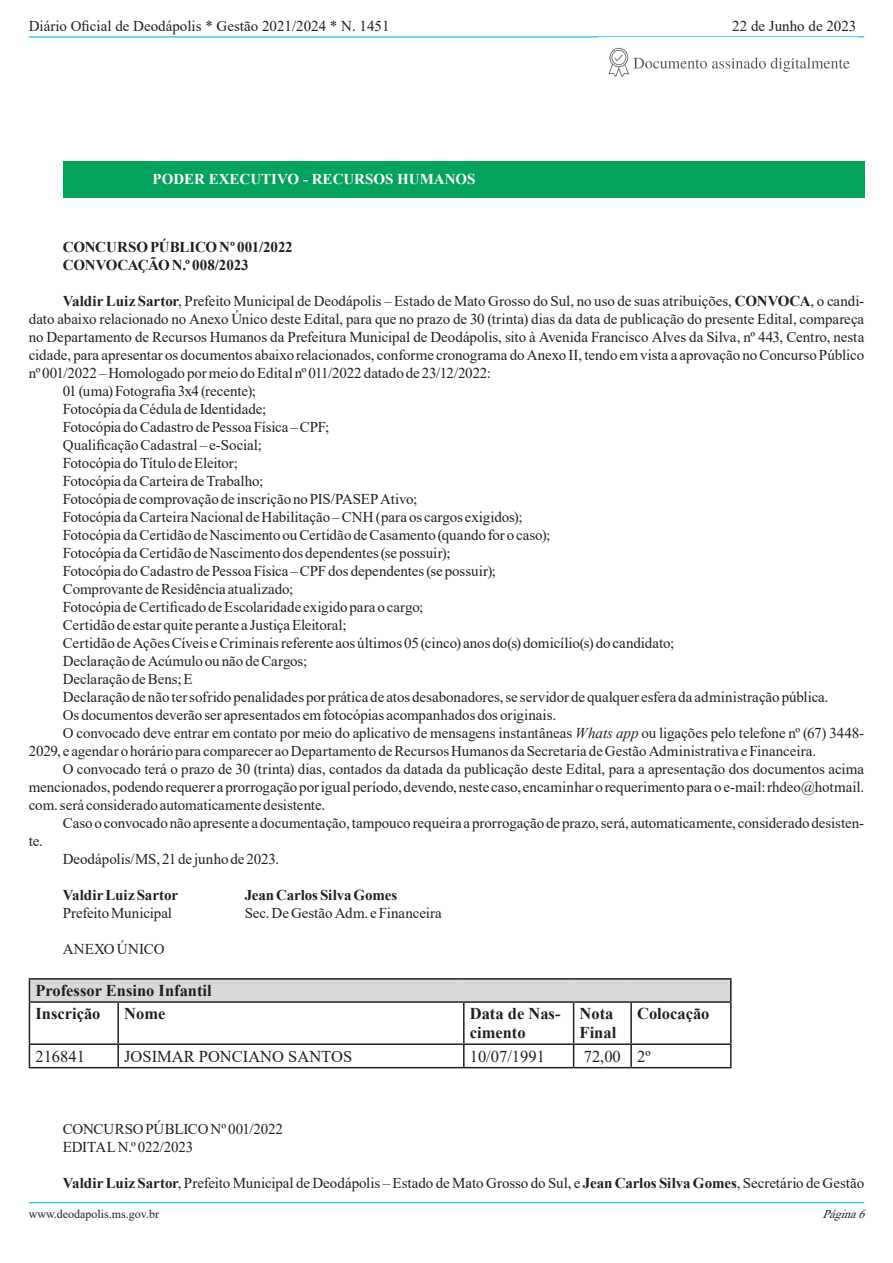
<style>
.page{position:relative;width:893px;height:1263px;background:#fff}
.page>*{position:absolute;margin:0;border:0;box-sizing:border-box;transform-origin:0 0}
.t1{font:700 16.5px/19px "Times New Roman";color:#231f20}
.t2{font:16.5px "Times New Roman";color:#231f20}
.Estilo_MPE_4{font:15px/18px "Times New Roman";letter-spacing:-.005em;color:#231f20;text-align:justify}
.Estilo_MPE_4-2{font:700 15px "Times New Roman";letter-spacing:-.005em;color:#231f20}
.t3{font:700 15px "Times New Roman";color:#fff}
.t4{font:12px "Times New Roman";color:#231f20}
.t5{font:italic 12px "Times New Roman";color:#231f20}
.s1{font-weight:700}
.s2{font-style:italic}
</style>
<div class="page">
<hr style="left:29px;top:36px;width:835px;height:2px;background:#49c9f4">
<hr style="left:29px;top:1202px;width:835px;height:1px;background:#49c9f4">
<img style="left:608px;top:47px;width:242px;height:30px">
<div style="left:63px;top:161px;width:801px;height:37px;background:#03a35b"></div>
<div style="left:29px;top:979px;width:702px;height:23px;background:#d9d9d9"></div>
<hr style="left:29px;top:978px;width:89px;height:2px;background:#231f20">
<svg style="left:29px;top:979px;width:1px;height:22px"></svg>
<hr style="left:118px;top:978px;width:346px;height:2px;background:#231f20">
<hr style="left:464px;top:978px;width:110px;height:2px;background:#231f20">
<hr style="left:574px;top:978px;width:57px;height:2px;background:#231f20">
<hr style="left:631px;top:978px;width:101px;height:2px;background:#231f20">
<hr style="left:730px;top:979px;width:2px;height:22px;background:#231f20">
<hr style="left:29px;top:1001px;width:89px;height:2px;background:#231f20">
<hr style="left:29px;top:1003px;width:1px;height:40px;background:#231f20">
<hr style="left:118px;top:1001px;width:346px;height:2px;background:#231f20">
<hr style="left:117px;top:1003px;width:2px;height:40px;background:#231f20">
<hr style="left:464px;top:1001px;width:110px;height:2px;background:#231f20">
<hr style="left:463px;top:1003px;width:2px;height:40px;background:#231f20">
<hr style="left:574px;top:1001px;width:57px;height:2px;background:#231f20">
<hr style="left:573px;top:1003px;width:1px;height:40px;background:#231f20">
<hr style="left:631px;top:1001px;width:101px;height:2px;background:#231f20">
<hr style="left:630px;top:1003px;width:2px;height:40px;background:#231f20">
<hr style="left:730px;top:1003px;width:2px;height:40px;background:#231f20">
<hr style="left:29px;top:1043px;width:89px;height:2px;background:#231f20">
<svg style="left:29px;top:1045px;width:1px;height:22px"></svg>
<hr style="left:118px;top:1043px;width:346px;height:2px;background:#231f20">
<hr style="left:117px;top:1045px;width:2px;height:22px;background:#231f20">
<hr style="left:464px;top:1043px;width:110px;height:2px;background:#231f20">
<hr style="left:463px;top:1045px;width:2px;height:22px;background:#231f20">
<hr style="left:574px;top:1043px;width:57px;height:2px;background:#231f20">
<svg style="left:573px;top:1045px;width:1px;height:22px"></svg>
<hr style="left:631px;top:1043px;width:101px;height:2px;background:#231f20">
<hr style="left:630px;top:1045px;width:2px;height:22px;background:#231f20">
<hr style="left:730px;top:1045px;width:2px;height:22px;background:#231f20">
<hr style="left:29px;top:1067px;width:89px;height:1px;background:#231f20">
<hr style="left:118px;top:1067px;width:346px;height:1px;background:#231f20">
<hr style="left:464px;top:1067px;width:110px;height:1px;background:#231f20">
<hr style="left:574px;top:1067px;width:57px;height:1px;background:#231f20">
<hr style="left:631px;top:1067px;width:101px;height:1px;background:#231f20">
<p class="Estilo_MPE_4" style="left:29px;top:17px;width:362px">Diário Oficial de Deodápolis * Gestão 2021/2024 * N. 1451</p>
<p class="t3" style="left:153px;top:169px;width:325px">PODER EXECUTIVO - RECURSOS HUMANOS</p>
<p class="Estilo_MPE_4" style="left:732px;top:17px;width:126px">22 de Junho de 2023</p>
<p class="Estilo_MPE_4-2" style="left:63px;top:236px;width:232px">CONCURSO PÚBLICO Nº 001/2022</p>
<p class="Estilo_MPE_4-2" style="left:63px;top:254px;width:187px">CONVOCAÇÃO N.º 008/2023</p>
<p class="Estilo_MPE_4" style="left:29px;top:292px;width:837px;text-indent:34px"><span class="s1">Valdir Luiz Sartor</span>, Prefeito Municipal de Deodápolis – Estado de Mato Grosso do Sul, no uso de suas atribuições, <span class="s1">CONVOCA</span>, o candi&shy;dato abaixo relacionado no Anexo Único deste Edital, para que no prazo de 30 (trinta) dias da data de publicação do presente Edital, compareça no Departamento de Recursos Humanos da Prefeitura Municipal de Deodápolis, sito à Avenida Francisco Alves da Silva, nº 443, Centro, nesta cidade, para apresentar os documentos abaixo relacionados, conforme cronograma do Anexo II, tendo em vista a aprovação no Concurso Público nº 001/2022 – Homologado por meio do Edital nº 011/2022 datado de 23/12/2022:</p>
<p class="Estilo_MPE_4" style="left:63px;top:382px;width:195px">01 (uma) Fotografia 3x4 (recente);</p>
<p class="Estilo_MPE_4" style="left:63px;top:400px;width:205px">Fotocópia da Cédula de Identidade;</p>
<p class="Estilo_MPE_4" style="left:63px;top:418px;width:268px">Fotocópia do Cadastro de Pessoa Física – CPF;</p>
<p class="Estilo_MPE_4" style="left:63px;top:436px;width:201px">Qualificação Cadastral – e-Social;</p>
<p class="Estilo_MPE_4" style="left:63px;top:454px;width:177px">Fotocópia do Título de Eleitor;</p>
<p class="Estilo_MPE_4" style="left:63px;top:472px;width:202px">Fotocópia da Carteira de Trabalho;</p>
<p class="Estilo_MPE_4" style="left:63px;top:490px;width:356px">Fotocópia de comprovação de inscrição no PIS/PASEP Ativo;</p>
<p class="Estilo_MPE_4" style="left:63px;top:508px;width:461px">Fotocópia da Carteira Nacional de Habilitação – CNH (para os cargos exigidos);</p>
<p class="Estilo_MPE_4" style="left:63px;top:526px;width:489px">Fotocópia da Certidão de Nascimento ou Certidão de Casamento (quando for o caso);</p>
<p class="Estilo_MPE_4" style="left:63px;top:544px;width:389px">Fotocópia da Certidão de Nascimento dos dependentes (se possuir);</p>
<p class="Estilo_MPE_4" style="left:63px;top:562px;width:435px">Fotocópia do Cadastro de Pessoa Física – CPF dos dependentes (se possuir);</p>
<p class="Estilo_MPE_4" style="left:63px;top:580px;width:232px">Comprovante de Residência atualizado;</p>
<p class="Estilo_MPE_4" style="left:63px;top:598px;width:362px">Fotocópia de Certificado de Escolaridade exigido para o cargo;</p>
<p class="Estilo_MPE_4" style="left:63px;top:616px;width:285px">Certidão de estar quite perante a Justiça Eleitoral;</p>
<p class="Estilo_MPE_4" style="left:63px;top:634px;width:613px">Certidão de Ações Cíveis e Criminais referente aos últimos 05 (cinco) anos do(s) domicílio(s) do candidato;</p>
<p class="Estilo_MPE_4" style="left:63px;top:652px;width:246px">Declaração de Acúmulo ou não de Cargos;</p>
<p class="Estilo_MPE_4" style="left:63px;top:670px;width:131px">Declaração de Bens; E</p>
<p class="Estilo_MPE_4" style="left:63px;top:688px;width:767px">Declaração de não ter sofrido penalidades por prática de atos desabonadores, se servidor de qualquer esfera da administração pública.</p>
<p class="Estilo_MPE_4" style="left:63px;top:706px;width:495px">Os documentos deverão ser apresentados em fotocópias acompanhados dos originais.</p>
<p class="Estilo_MPE_4" style="left:29px;top:724px;width:837px;text-indent:34px">O convocado deve entrar em contato por meio do aplicativo de mensagens instantâneas <span class="s2">Whats app</span> ou ligações pelo telefone nº (67) 3448-<br>2029, e agendar o horário para comparecer ao Departamento de Recursos Humanos da Secretaria de Gestão Administrativa e Financeira.</p>
<p class="Estilo_MPE_4" style="left:29px;top:760px;width:837px;text-indent:34px">O convocado terá o prazo de 30 (trinta) dias, contados da datada da publicação deste Edital, para a apresentação dos documentos acima mencionados, podendo requerer a prorrogação por igual período, devendo, neste caso, encaminhar o requerimento para o e-mail: rhdeo@hotmail. com. será considerado automaticamente desistente.</p>
<p class="Estilo_MPE_4" style="left:63px;top:814px;width:803px">Caso o convocado não apresente a documentação, tampouco requeira a prorrogação de prazo, será, automaticamente, considerado desisten-</p>
<p class="Estilo_MPE_4" style="left:29px;top:832px;width:16px">te.</p>
<p class="Estilo_MPE_4" style="left:63px;top:850px;width:218px">Deodápolis/MS, 21 de junho de 2023.</p>
<p class="Estilo_MPE_4-2" style="left:63px;top:884px;width:117px">Valdir Luiz Sartor</p>
<p class="Estilo_MPE_4-2" style="left:245px;top:884px;width:154px">Jean Carlos Silva Gomes</p>
<p class="Estilo_MPE_4" style="left:63px;top:904px;width:111px">Prefeito Municipal</p>
<p class="Estilo_MPE_4" style="left:245px;top:904px;width:199px">Sec. De Gestão Adm. e Financeira</p>
<p class="Estilo_MPE_4" style="left:63px;top:940px;width:103px">ANEXO ÚNICO</p>
<p class="t1" style="left:35px;top:980px;width:178px">Professor Ensino Infantil</p>
<p class="t1" style="left:35px;top:1004px;width:67px">Inscrição</p>
<p class="t1" style="left:124px;top:1004px;width:43px">Nome</p>
<p class="t1" style="left:470px;top:1004px;width:92px">Data de Nas&shy;cimento</p>
<p class="t1" style="left:580px;top:1004px;width:38px">Nota<br>Final</p>
<p class="t1" style="left:637px;top:1004px;width:74px">Colocação</p>
<p class="t2" style="left:35px;top:1044px;width:51px">216841</p>
<p class="t2" style="left:124px;top:1044px;width:229px">JOSIMAR PONCIANO SANTOS</p>
<p class="t2" style="left:470px;top:1044px;width:77px">10/07/1991</p>
<p class="t2" style="left:584px;top:1044px;width:39px">72,00</p>
<p class="t2" style="left:637px;top:1044px;width:15px">2º</p>
<p class="Estilo_MPE_4" style="left:63px;top:1120px;width:222px">CONCURSO PÚBLICO Nº 001/2022</p>
<p class="Estilo_MPE_4" style="left:63px;top:1138px;width:132px">EDITAL N.º 022/2023</p>
<p class="Estilo_MPE_4" style="left:63px;top:1174px;width:803px"><span class="s1">Valdir Luiz Sartor</span>, Prefeito Municipal de Deodápolis – Estado de Mato Grosso do Sul, e <span class="s1">Jean Carlos Silva Gomes</span>, Secretário de Gestão</p>
<p class="t4" style="left:29px;top:1206px;width:132px">www.deodapolis.ms.gov.br</p>
<p class="t5" style="left:823px;top:1206px;width:49px">Página6</p>
</div>
